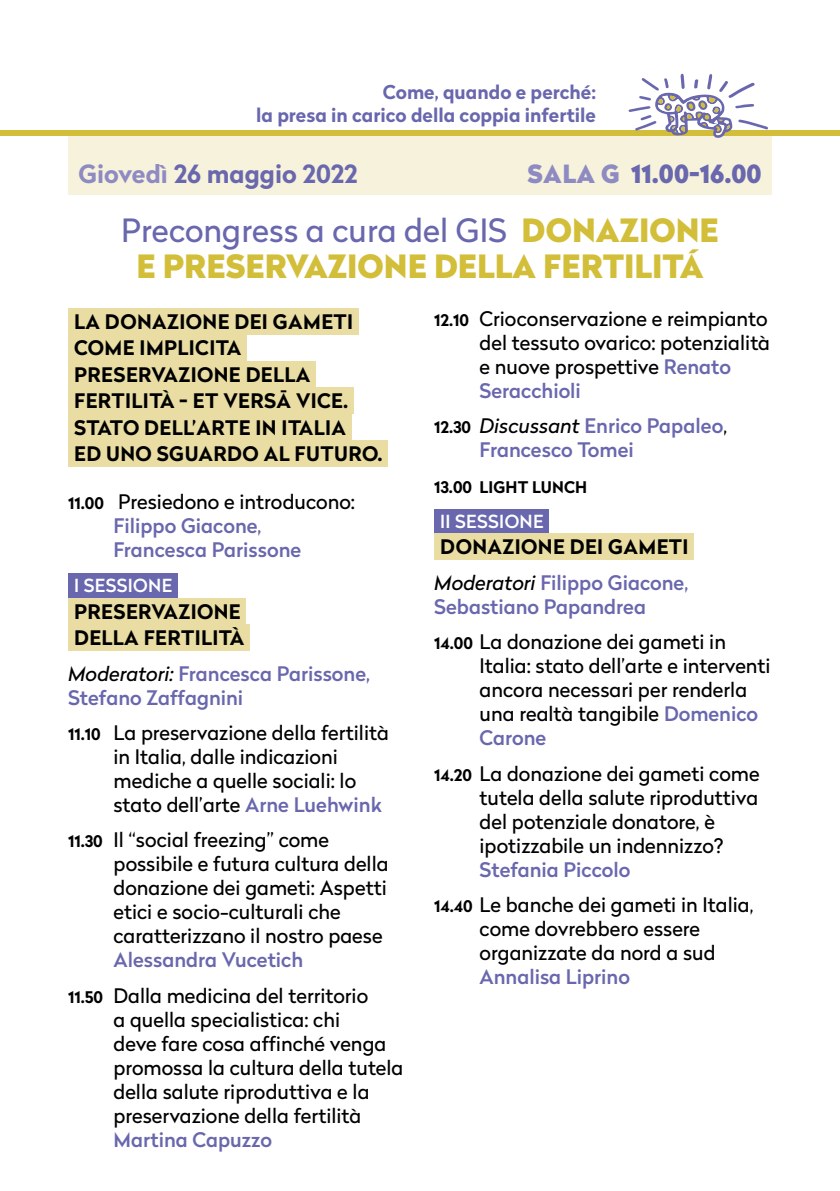
<style>
.page{position:relative;width:840px;height:1191px;background:#fff}
.page>*{position:absolute;margin:0;border:0;box-sizing:border-box;transform-origin:0 0}
.t1{font:900 32px/36px "Radikal";color:#d2be39;text-align:center}
.t2{font:700 25px "Radikal";color:#6967ad}
.t3{font:900 25px "Radikal";color:#6967ad}
.t4{font:20px/24px "Radikal";color:#000}
.t5{font:700 20px/26.4px "Radikal";letter-spacing:.02em;color:#000}
.t6{font:500 20px/24px "Radikal";color:#6967ad}
.t7{font:700 19px/22.8px "Radikal";color:#6967ad;text-align:right}
.t8{font:500 18px "Radikal";letter-spacing:.02em;color:#fff}
.t9{font:700 16px "Radikal";letter-spacing:.01em;color:#000}
.s1{color:#8e8ac2}
.s2{font-weight:400;color:#6967ad}
.s3{font-weight:700;font-size:16px;color:#000}
.s4{font-weight:400;color:#000}
.s5{font-weight:400;font-style:italic;color:#000}
.s6{font-weight:700;font-size:16px}
.s7{font-weight:500;color:#6967ad}
.s8{font-weight:400;font-style:italic}
</style>
<div class="page">
<div style="left:68px;top:308px;width:290px;height:26px;background:#e9dda4"></div>
<div style="left:68px;top:335px;width:178px;height:26px;background:#e9dda4"></div>
<div style="left:68px;top:361px;width:247px;height:26px;background:#e9dda4"></div>
<div style="left:68px;top:387px;width:285px;height:27px;background:#e9dda4"></div>
<div style="left:68px;top:414px;width:283px;height:26px;background:#e9dda4"></div>
<div style="left:68px;top:440px;width:319px;height:26px;background:#e9dda4"></div>
<div style="left:68px;top:573px;width:109px;height:25px;background:#6967ad"></div>
<div style="left:68px;top:598px;width:178px;height:26px;background:#e9dda4"></div>
<div style="left:68px;top:624px;width:181px;height:27px;background:#e9dda4"></div>
<div style="left:434px;top:509px;width:114px;height:24px;background:#6967ad"></div>
<div style="left:434px;top:534px;width:259px;height:26px;background:#e9dda4"></div>
<div style="left:68px;top:136px;width:703px;height:59px;background:#f7f2dc"></div>
<div style="left:0;top:130px;width:839px;height:6px;background:#d2be39"></div>
<svg style="left:628px;top:74px;width:139px;height:64px"></svg>
<p class="t7" style="left:256px;top:81px;width:341px">Come, quando e perché:<br>la presa in carico della coppia infertile</p>
<p class="t2" style="left:78px;top:155px;width:280px"><span class="s1">Giovedì</span> 26 maggio 2022</p>
<p class="t3" style="left:527px;top:155px;width:235px"><span class="s1">SALA G</span> 11.00-16.00</p>
<h1 class="t1" style="left:121px;top:212px;width:598px"><span class="s2">Precongress a cura del GIS</span> DONAZIONE<br>E PRESERVAZIONE DELLA FERTILITÁ</h1>
<p class="t5" style="left:74px;top:308px;width:310px">LA DONAZIONE DEI GAMETI<br>COME IMPLICITA<br>PRESERVAZIONE DELLA<br>FERTILITÀ - ET VERSĀ VICE.<br>STATO DELL’ARTE IN ITALIA<br>ED UNO SGUARDO AL FUTURO.</p>
<p class="t6" style="left:113px;top:489px;width:243px;text-indent:-45px"><span class="s3">11.00</span> <span class="s4">Presiedono e introducono:<br></span>Filippo Giacone,<br>Francesca Parissone</p>
<p class="t8" style="left:74px;top:573px;width:99px">I SESSIONE</p>
<p class="t5" style="left:74px;top:598px;width:171px">PRESERVAZIONE<br>DELLA FERTILITÀ</p>
<p class="t6" style="left:68px;top:661px;width:303px"><span class="s5">Moderatori:</span> Francesca Parissone,<br>Stefano Zaffagnini</p>
<p class="t4" style="left:113px;top:720px;width:277px;text-indent:-45px"><span class="s6">11.10</span> La preservazione della fertilità in Italia, dalle indicazioni mediche a quelle sociali: lo stato dell’arte <span class="s7">Arne Luehwink</span></p>
<p class="t4" style="left:113px;top:827px;width:276px;text-indent:-45px"><span class="s6">11.30</span> Il “social freezing” come possibile e futura cultura della donazione dei gameti: Aspetti etici e socio-culturali che caratterizzano il nostro paese</p>
<p class="t4" style="left:68px;top:941px;width:301px;line-height:35.4px;text-indent:45px"><span class="s7">Alessandra Vucetich<br></span><span class="s6">11.50</span> Dalla medicina del territorio</p>
<p class="t4" style="left:113px;top:1006px;width:291px">a quella specialistica: chi<br>deve fare cosa affinché venga promossa la cultura della tutela della salute riproduttiva e la preservazione della fertilità</p>
<p class="t6" style="left:113px;top:1127px;width:160px">Martina Capuzzo</p>
<p class="t4" style="left:479px;top:306px;width:292px;text-indent:-45px"><span class="s6">12.10</span> Crioconservazione e reimpianto del tessuto ovarico: potenzialità e nuove prospettive <span class="s7">Renato<br>Seracchioli</span></p>
<p class="t6" style="left:479px;top:413px;width:249px;text-indent:-45px"><span class="s3">12.30</span> <span class="s5">Discussant</span> Enrico Papaleo<span class="s4">,<br></span>Francesco Tomei</p>
<p class="t9" style="left:434px;top:475px;width:154px">13.00 LIGHT LUNCH</p>
<p class="t8" style="left:440px;top:508px;width:105px">II SESSIONE</p>
<p class="t5" style="left:434px;top:529px;width:256px;line-height:35.4px;text-align:center">DONAZIONE DEI GAMETI<br><span class="s8">Moderatori</span> <span class="s7">Filippo Giacone,</span></p>
<p class="t4" style="left:434px;top:588px;width:293px;line-height:35.4px"><span class="s7">Sebastiano Papandrea<br></span><span class="s6">14.00</span> La donazione dei gameti in</p>
<p class="t4" style="left:479px;top:653px;width:292px">Italia: stato dell’arte e interventi ancora necessari per renderla una realtà tangibile <span class="s7">Domenico<br>Carone</span></p>
<p class="t4" style="left:479px;top:760px;width:281px;text-indent:-45px"><span class="s6">14.20</span> La donazione dei gameti come tutela della salute riproduttiva del potenziale donatore, è ipotizzabile un indennizzo?</p>
<p class="t4" style="left:434px;top:851px;width:320px;line-height:35.4px;text-indent:45px"><span class="s7">Stefania Piccolo<br></span><span class="s6">14.40</span> Le banche dei gameti in Italia,</p>
<p class="t4" style="left:479px;top:916px;width:237px">come dovrebbero essere organizzate da nord a sud</p>
<p class="t6" style="left:479px;top:964px;width:152px">Annalisa Liprino</p>
</div>
